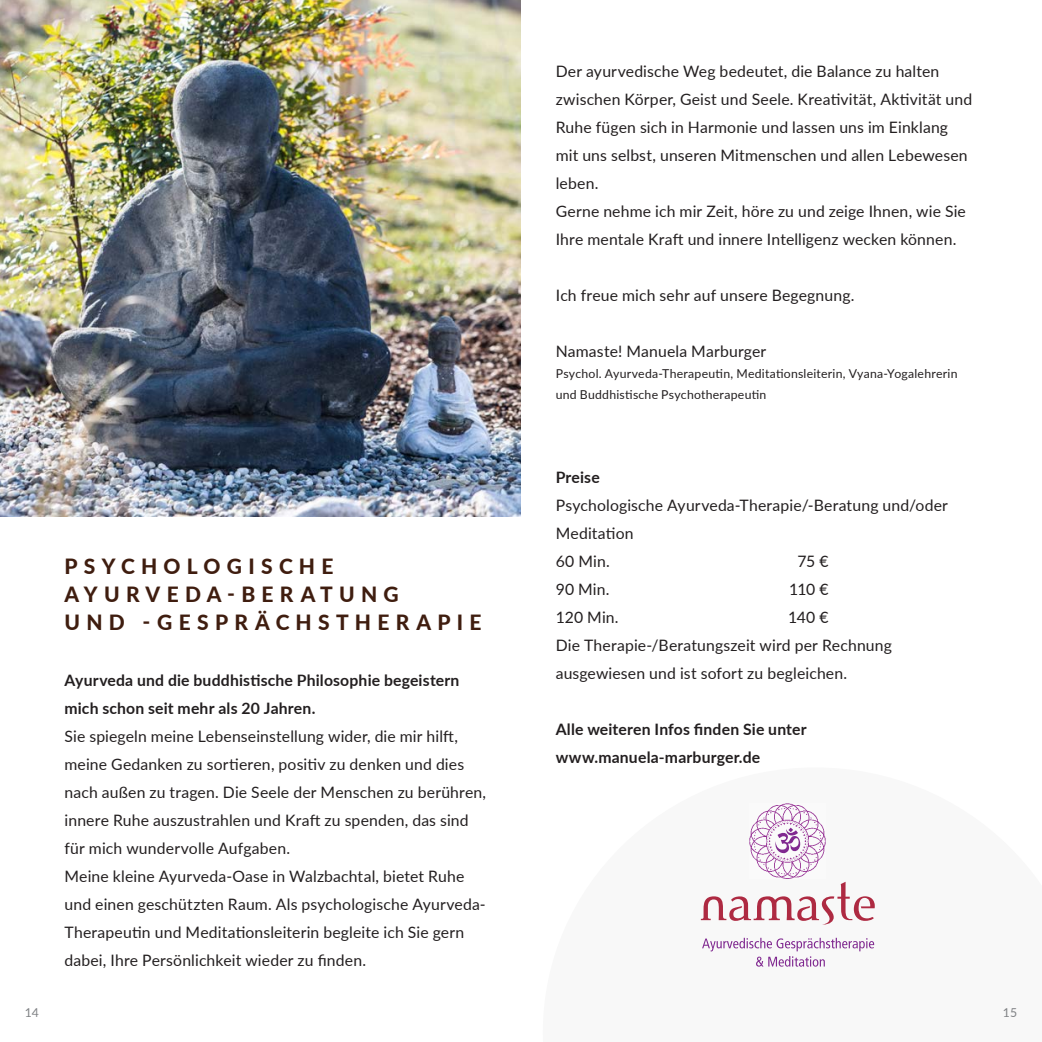
<style>
.page{position:relative;width:1042px;height:1042px;background:#fff}
.page>*{position:absolute;margin:0;border:0;box-sizing:border-box;transform-origin:0 0}
.head{font:800 21px "Lato";letter-spacing:.3em;color:#3f1d0f}
.copy{font:15.75px/28px "Lato";letter-spacing:.01em;color:#231f20}
.kl__head{font:700 15.75px/28px "Lato";letter-spacing:.01em;color:#231f20}
.copy_klein{font:12.25px/21px "Lato";letter-spacing:.02em;color:#231f20}
.t1{font:12.25px "Lato";color:#808285}
</style>
<div class="page">
<img style="left:750px;top:803px;width:75px;height:76px">
<svg style="left:774px;top:827px;width:26px;height:27px"></svg>
<svg style="left:701px;top:882px;width:174px;height:42px"></svg>
<svg style="left:702px;top:938px;width:172px;height:28px"></svg>
<img style="left:0;top:0;width:521px;height:516px">
<p class="copy" style="left:556px;top:57px;width:418px">Der ayurvedische Weg bedeutet, die Balance zu halten zwischen Körper, Geist und Seele. Kreativität, Aktivität und Ruhe fügen sich in Harmonie und lassen uns im Einklang mit uns selbst, unseren Mitmenschen und allen Lebewesen leben.</p>
<p class="copy" style="left:556px;top:197px;width:412px">Gerne nehme ich mir Zeit, höre zu und zeige Ihnen, wie Sie<br>Ihre mentale Kraft und innere Intelligenz wecken können.</p>
<p class="copy" style="left:556px;top:281px;width:300px">Ich freue mich sehr auf unsere Begegnung.</p>
<p class="head" style="left:64px;top:550px;width:270px">PSYCHOLOGISCHE</p>
<p class="head" style="left:64px;top:578px;width:336px">AYURVEDA-BERATUNG</p>
<p class="head" style="left:64px;top:606px;width:418px">UND -GESPRÄCHSTHERAPIE</p>
<p class="kl__head" style="left:64px;top:665px;width:396px">Ayurveda und die buddhistische Philosophie begeistern mich schon seit mehr als 20 Jahren.</p>
<p class="copy" style="left:64px;top:721px;width:423px">Sie spiegeln meine Lebenseinstellung wider, die mir hilft, meine Gedanken zu sortieren, positiv zu denken und dies nach außen zu tragen. Die Seele der Menschen zu berühren, innere Ruhe auszustrahlen und Kraft zu spenden, das sind für mich wundervolle Aufgaben.</p>
<p class="copy" style="left:64px;top:861px;width:423px">Meine kleine Ayurveda-Oase in Walzbachtal, bietet Ruhe und einen geschützten Raum. Als psychologische Ayurveda-Therapeutin und Meditationsleiterin begleite ich Sie gern dabei, Ihre Persönlichkeit wieder zu finden.</p>
<p class="copy" style="left:556px;top:337px;width:212px">Namaste! Manuela Marburger</p>
<p class="copy_klein" style="left:556px;top:363px;width:403px">Psychol. Ayurveda-Therapeutin, Meditationsleiterin, Vyana-Yogalehrerin und Buddhistische Psychotherapeutin</p>
<p class="kl__head" style="left:556px;top:463px;width:46px">Preise</p>
<p class="copy" style="left:556px;top:491px;width:394px">Psychologische Ayurveda-Therapie/-Beratung und/oder<br>Meditation</p>
<p class="copy" style="left:556px;top:547px;width:56px">60 Min.</p>
<p class="copy" style="left:797px;top:547px;width:33px">75 €</p>
<p class="copy" style="left:556px;top:575px;width:55px">90 Min.</p>
<p class="copy" style="left:789px;top:575px;width:41px">110 €</p>
<p class="copy" style="left:556px;top:603px;width:64px">120 Min.</p>
<p class="copy" style="left:788px;top:603px;width:42px">140 €</p>
<p class="copy" style="left:556px;top:631px;width:338px">Die Therapie-/Beratungszeit wird per Rechnung</p>
<p class="copy" style="left:556px;top:659px;width:293px">ausgewiesen und ist sofort zu begleichen.</p>
<p class="kl__head" style="left:556px;top:715px;width:252px">Alle weiteren Infos finden Sie unter</p>
<p class="kl__head" style="left:556px;top:743px;width:206px">www.manuela-marburger.de</p>
<p class="t1" style="left:25px;top:1004px;width:16px">14</p>
<p class="t1" style="left:1003px;top:1004px;width:16px">15</p>
</div>
